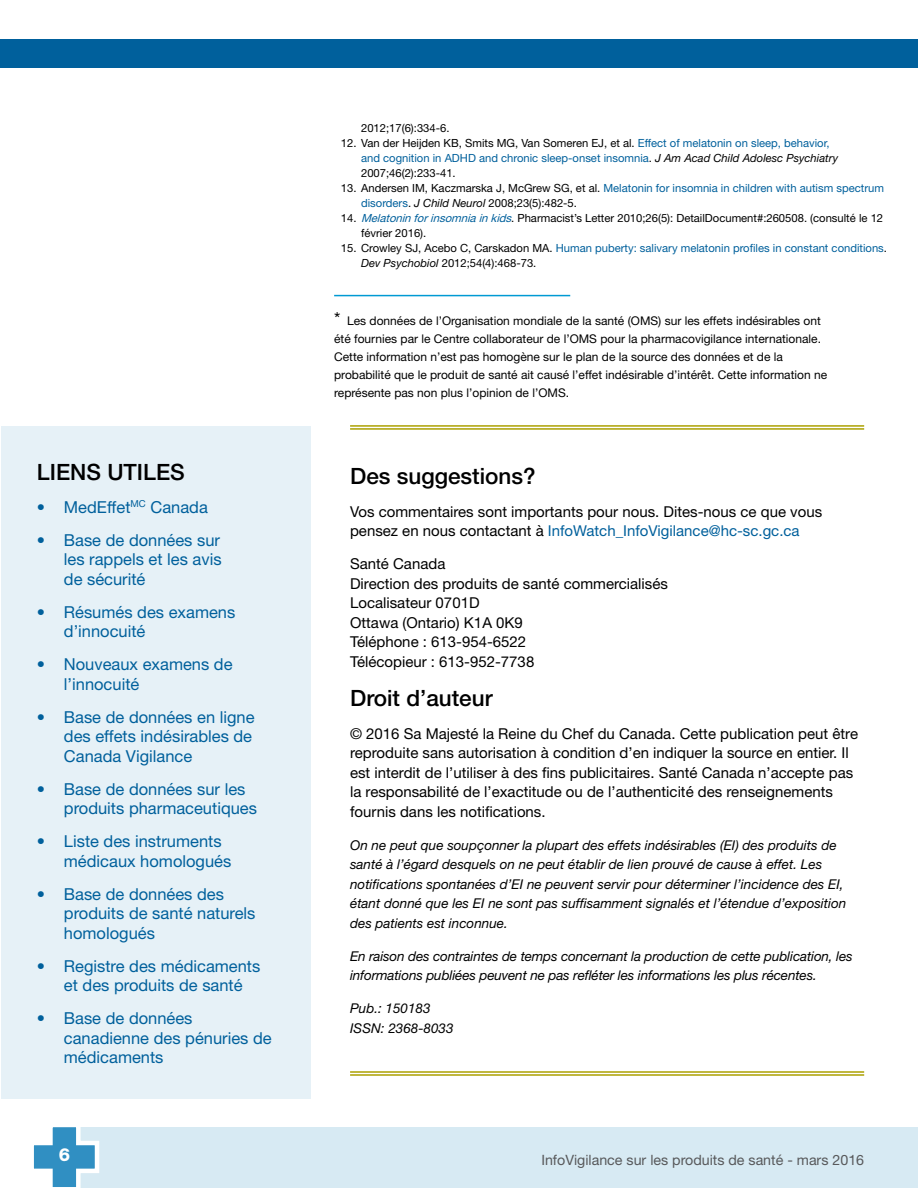
<style>
.page{position:relative;width:918px;height:1188px;background:#fff}
.page>*{position:absolute;margin:0;border:0;box-sizing:border-box;transform-origin:0 0}
.Text_-_Title_level_3{font:500 22.5px "Helvetica Neue LT Std";color:#000}
.Tools_-_Title{font:500 22.5px "Helvetica Neue LT Std";color:#000}
.t1{font:800 18px "Helvetica Neue LT Std";color:#fff}
.t2{font:16.5px/19.5px "Helvetica Neue LT Std";color:#00609c}
.Text_-_Body{font:15px/19.5px "Helvetica Neue LT Std";color:#000}
.t3{font:14.25px "Helvetica Neue LT Std";color:#58595b}
.Text_-_Body-2{font:italic 13.5px/19.5px "Helvetica Neue LT Std";color:#000}
.Text_-_Body-3{font:12px/18px "Helvetica Neue LT Std";color:#000}
.t4{font:11.25px/15px "Helvetica Neue LT Std";color:#00609c}
.t5{font:11.25px/15px "Helvetica Neue LT Std";color:#000}
.s1{color:#000}
.s2{font-style:italic;color:#000}
.s3{color:#00609c}
.s4{font-style:italic}
.s5{font-style:italic;color:#00609c}
.s6{font-size:18px}
</style>
<div class="page">
<div style="left:64px;top:1127px;width:854px;height:61px;background:#d7eaf3"></div>
<svg style="left:33px;top:1127px;width:67px;height:61px"></svg>
<div style="left:0;top:39px;width:918px;height:29px;background:#00609c"></div>
<hr style="left:334px;top:295px;width:236px;height:1px;background:#009ad3">
<div style="left:1px;top:426px;width:310px;height:673px;background:#e6f1f7"></div>
<hr style="left:350px;top:425px;width:514px;height:2px;background:#aba000">
<hr style="left:350px;top:428px;width:514px;height:2px;background:#aba000">
<hr style="left:350px;top:1071px;width:514px;height:2px;background:#aba000">
<hr style="left:350px;top:1074px;width:514px;height:2px;background:#aba000">
<p class="t5" style="left:361px;top:121px;width:90px">2012;17(6):334-6.</p>
<p class="t4" style="left:361px;top:136px;width:478px;text-indent:-20px"><span class="s1">12. Van der Heijden KB, Smits MG, Van Someren EJ, et al.</span> Effect of melatonin on sleep, behavior, and cognition in ADHD and chronic sleep-onset insomnia<span class="s1">.</span> <span class="s2">J Am Acad Child Adolesc Psychiatry<br></span><span class="s1">2007;46(2):233-41.</span></p>
<p class="t5" style="left:361px;top:181px;width:524px;text-indent:-20px">13. Andersen IM, Kaczmarska J, McGrew SG, et al. <span class="s3">Melatonin for insomnia in children with autism spectrum disorders</span>. <span class="s4">J Child Neurol</span> 2008;23(5):482-5.</p>
<p class="t5" style="left:361px;top:211px;width:524px;text-indent:-20px">14. <span class="s5">Melatoninforinsomniainkids</span>. Pharmacist’s Letter 2010;26(5): DetailDocument#:260508. (consulté le 12 février 2016).</p>
<p class="t4" style="left:361px;top:241px;width:527px;text-indent:-20px"><span class="s1">15. Crowley SJ, Acebo C, Carskadon MA.</span> Human puberty: salivary melatonin profiles in constant conditions<span class="s1">.<br></span><span class="s2">Dev Psychobiol</span> <span class="s1">2012;54(4):468-73.</span></p>
<p class="Tools_-_Title" style="left:37px;top:458px;width:149px">LIENS UTILES</p>
<p class="t2" style="left:37px;top:497px;width:172px">• MedEffet<sup>MC</sup> Canada</p>
<p class="t2" style="left:64px;top:530px;width:159px;text-align:justify;text-indent:-27px">• Base de données sur les rappels et les avis de sécurité</p>
<p class="t2" style="left:64px;top:602px;width:173px;text-indent:-27px">• Résumés des examens d’innocuité</p>
<p class="t2" style="left:64px;top:654px;width:170px;text-indent:-27px">• Nouveaux examens de l’innocuité</p>
<p class="t2" style="left:64px;top:707px;width:192px;text-indent:-27px">• Base de données en ligne des effets indésirables de<br>Canada Vigilance</p>
<p class="t2" style="left:64px;top:779px;width:195px;text-indent:-27px">• Base de données sur les produits pharmaceutiques</p>
<p class="t2" style="left:64px;top:831px;width:169px;text-indent:-27px">• Liste des instruments médicaux homologués</p>
<p class="t2" style="left:64px;top:884px;width:193px;text-indent:-27px">• Base de données des produits de santé naturels homologués</p>
<p class="t2" style="left:37px;top:956px;width:225px;text-align:center">• Registre des médicaments et des produits de santé</p>
<p class="t2" style="left:64px;top:1008px;width:209px;text-indent:-27px">• Base de données canadienne des pénuries de médicaments</p>
<p class="Text_-_Body-3" style="left:334px;top:312px;width:495px"><span class="s6">*</span> Les données de l’Organisation mondiale de la santé (OMS) sur les effets indésirables ont été fournies par le Centre collaborateur de l’OMS pour la pharmacovigilance internationale.<br>Cette information n’est pas homogène sur le plan de la source des données et de la probabilité que le produit de santé ait causé l’effet indésirable d’intérêt. Cette information ne représente pas non plus l’opinion de l’OMS.</p>
<p class="Text_-_Title_level_3" style="left:350px;top:463px;width:187px">Des suggestions?</p>
<p class="Text_-_Body" style="left:350px;top:502px;width:474px">Vos commentaires sont importants pour nous. Dites-nous ce que vous pensez en nous contactant à <span class="s3">InfoWatch_InfoVigilance@hc-sc.gc.ca</span></p>
<p class="Text_-_Body" style="left:350px;top:554px;width:319px">Santé Canada<br>Direction des produits de santé commercialisés<br>Localisateur 0701D<br>Ottawa (Ontario) K1A 0K9<br>Téléphone : 613-954-6522<br>Télécopieur : 613-952-7738</p>
<p class="Text_-_Title_level_3" style="left:350px;top:685px;width:144px">Droit d’auteur</p>
<p class="Text_-_Body" style="left:350px;top:724px;width:509px">© 2016 Sa Majesté la Reine du Chef du Canada. Cette publication peut être reproduite sans autorisation à condition d’en indiquer la source en entier. Il est interdit de l’utiliser à des fins publicitaires. Santé Canada n’accepte pas la responsabilité de l’exactitude ou de l’authenticité des renseignements fournis dans les notifications.</p>
<p class="Text_-_Body-2" style="left:350px;top:835px;width:498px">On ne peut que soupçonner la plupart des effets indésirables (EI) des produits de santé à l’égard desquels on ne peut établir de lien prouvé de cause à effet. Les notifications spontanées d’EI ne peuvent servir pour déterminer l’incidence des EI, étant donné que les EI ne sont pas suffisamment signalés et l’étendue d’exposition des patients est inconnue.</p>
<p class="Text_-_Body-2" style="left:350px;top:946px;width:504px">En raison des contraintes de temps concernant la production de cette publication, les informations publiées peuvent ne pas refléter les informations les plus récentes.</p>
<p class="Text_-_Body-2" style="left:350px;top:999px;width:105px">Pub.: 150183<br>ISSN: 2368-8033</p>
<p class="t1" style="left:59px;top:1144px;width:13px">6</p>
<p class="t3" style="left:541px;top:1152px;width:324px">InfoVigilance sur les produits de santé - mars 2016</p>
</div>
